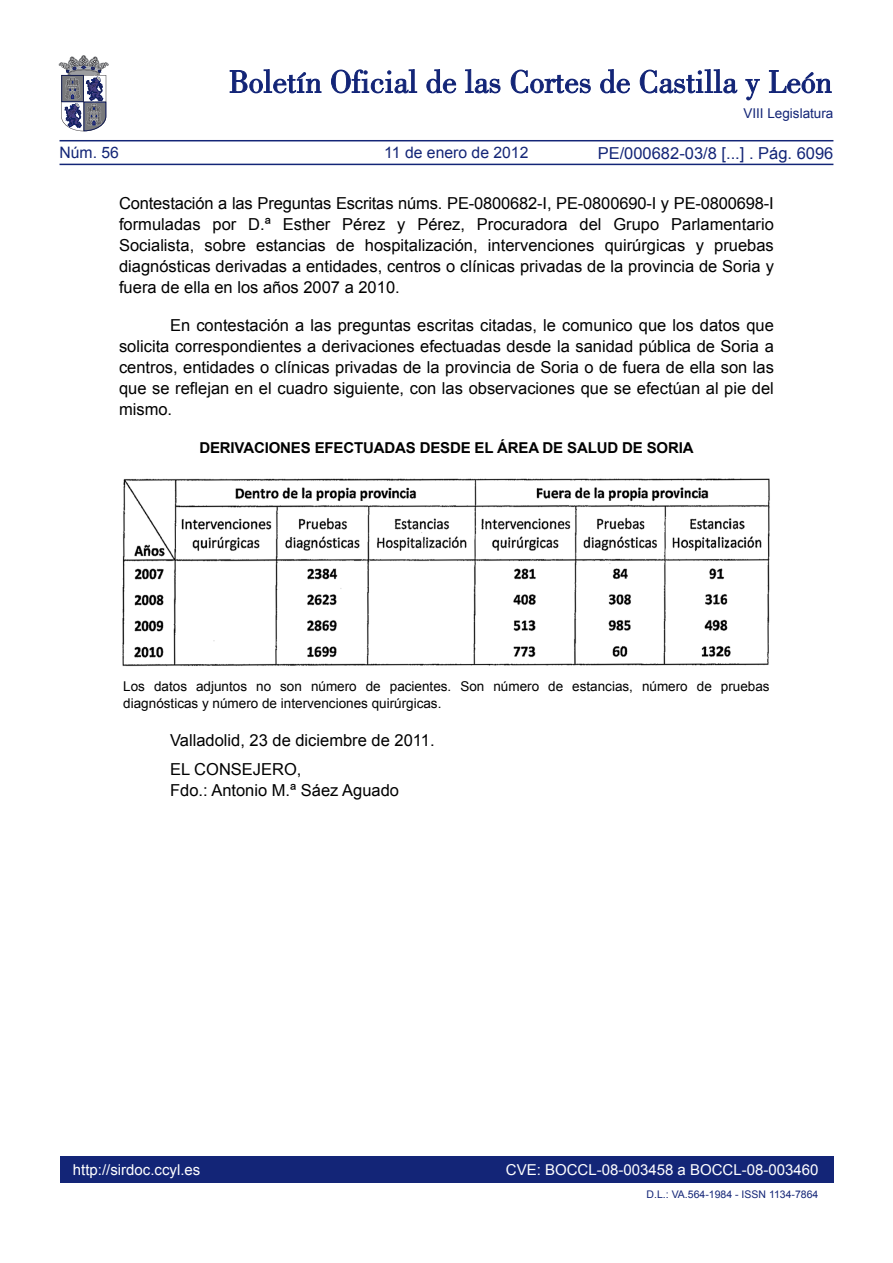
<style>
.page{position:relative;width:893px;height:1263px;background:#fff}
.page>*{position:absolute;margin:0;border:0;box-sizing:border-box;transform-origin:0 0}
.TEXTO_NORMAL{font:16.5px/21px "Arial";color:#000;text-align:justify}
.t1{font:16.5px "Arial";color:#132577}
.t2{font:15.75px "Arial";color:#132577}
.t3{font:15px "Arial";color:#fff}
.TEXTO_NORMAL-2{font:700 15px "Arial";letter-spacing:-.01em;color:#000}
.TEXTO_NORMAL-3{font:13.5px/16.5px "Arial";color:#000}
.t4{font:13.5px "Arial";color:#132577}
.TEXTO_NORMAL-4{font:10.5px "Arial";color:#132577}
</style>
<div class="page">
<div style="left:60px;top:1157px;width:773px;height:26px;background:#132577"></div>
<hr style="left:60px;top:164px;width:773px;height:1px;background:#132577">
<hr style="left:60px;top:140px;width:773px;height:1px;background:#132577">
<svg style="left:230px;top:69px;width:91px;height:24px"></svg>
<svg style="left:331px;top:69px;width:86px;height:24px"></svg>
<svg style="left:426px;top:69px;width:30px;height:24px"></svg>
<svg style="left:465px;top:69px;width:35px;height:24px"></svg>
<svg style="left:511px;top:70px;width:80px;height:23px"></svg>
<svg style="left:600px;top:69px;width:30px;height:24px"></svg>
<svg style="left:640px;top:69px;width:97px;height:24px"></svg>
<svg style="left:745px;top:79px;width:15px;height:21px"></svg>
<svg style="left:769px;top:70px;width:62px;height:23px"></svg>
<svg style="left:59px;top:55px;width:49px;height:76px"></svg>
<img style="left:122px;top:478px;width:648px;height:189px">
<p class="t4" style="left:743px;top:105px;width:92px">VIII Legislatura</p>
<p class="t1" style="left:598px;top:142px;width:237px">PE/000682-03/8 [...] . Pág. 6096</p>
<p class="TEXTO_NORMAL" style="left:119px;top:193px;width:656px">Contestación a las Preguntas Escritas núms. PE-0800682-I, PE-0800690-I y PE-0800698-I formuladas por D.ª Esther Pérez y Pérez, Procuradora del Grupo Parlamentario Socialista, sobre estancias de hospitalización, intervenciones quirúrgicas y pruebas diagnósticas derivadas a entidades, centros o clínicas privadas de la provincia de Soria y fuera de ella en los años 2007 a 2010.</p>
<p class="TEXTO_NORMAL" style="left:119px;top:315px;width:656px;text-indent:51px">En contestación a las preguntas escritas citadas, le comunico que los datos que solicita correspondientes a derivaciones efectuadas desde la sanidad pública de Soria a centros, entidades o clínicas privadas de la provincia de Soria o de fuera de ella son las que se reflejan en el cuadro siguiente, con las observaciones que se efectúan al pie del mismo.</p>
<p class="TEXTO_NORMAL-2" style="left:199px;top:438px;width:496px">DERIVACIONES EFECTUADAS DESDE EL ÁREA DE SALUD DE SORIA</p>
<p class="t2" style="left:60px;top:142px;width:61px">Núm. 56</p>
<p class="t2" style="left:384px;top:142px;width:146px">11 de enero de 2012</p>
<p class="TEXTO_NORMAL-3" style="left:123px;top:679px;width:648px">Los datos adjuntos no son número de pacientes. Son número de estancias, número de pruebas diagnósticas y número de intervenciones quirúrgicas.</p>
<p class="TEXTO_NORMAL" style="left:170px;top:730px;width:266px">Valladolid, 23 de diciembre de 2011.</p>
<p class="TEXTO_NORMAL" style="left:170px;top:759px;width:133px">EL CONSEJERO,</p>
<p class="TEXTO_NORMAL" style="left:170px;top:780px;width:230px">Fdo.: Antonio M.ª Sáez Aguado</p>
<p class="t3" style="left:73px;top:1159px;width:129px">http://sirdoc.ccyl.es</p>
<p class="t3" style="left:506px;top:1159px;width:314px">CVE: BOCCL-08-003458 a BOCCL-08-003460</p>
<p class="TEXTO_NORMAL-4" style="left:647px;top:1188px;width:173px">D.L.: VA.564-1984 - ISSN 1134-7864</p>
</div>
